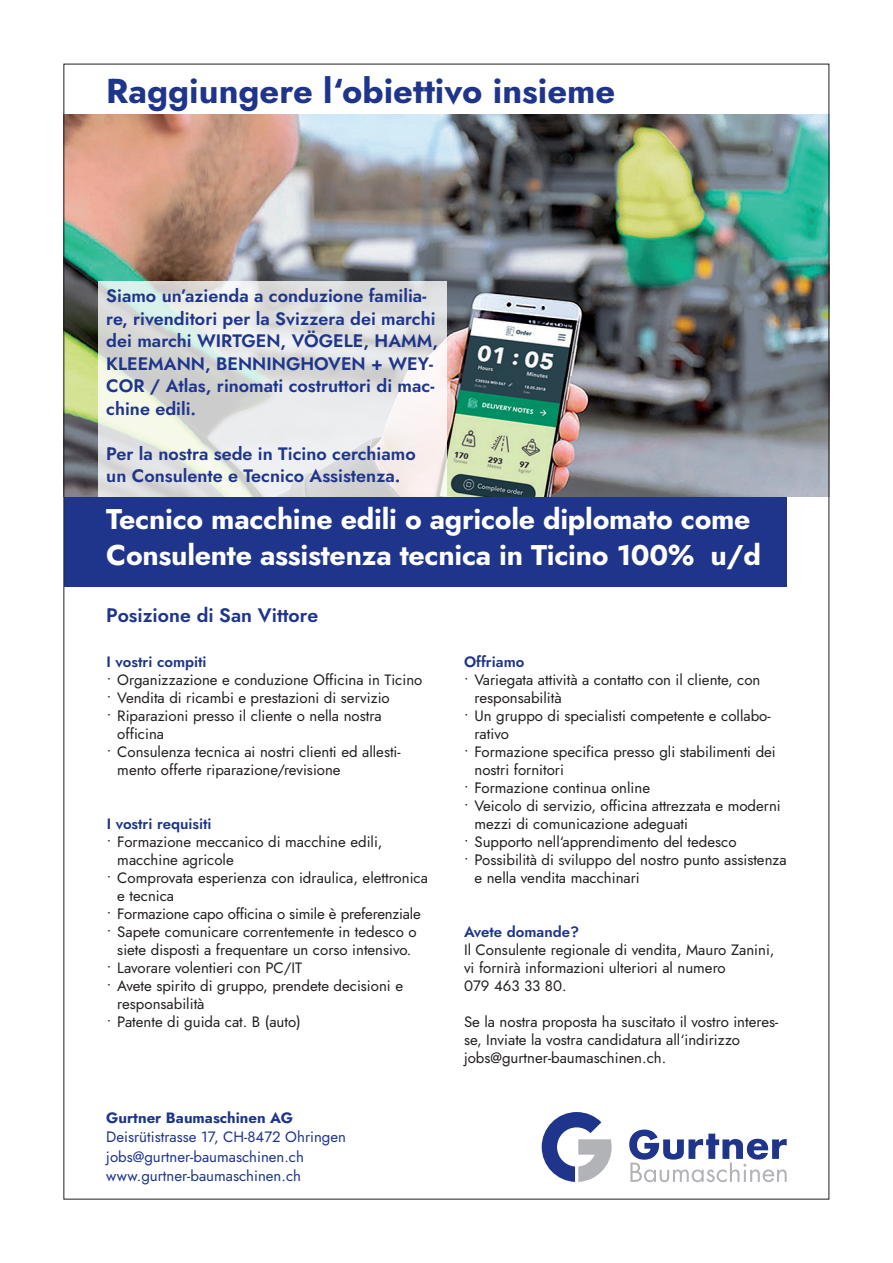
<style>
.page{position:relative;width:893px;height:1263px;background:#fff}
.page>*{position:absolute;margin:0;border:0;box-sizing:border-box;transform-origin:0 0}
.t1{font:700 34.5px "Jost";color:#1e358b}
.t2{font:700 28.5px/36px "Jost";letter-spacing:-.01em;color:#fff}
.t3{font:600 19.5px "Jost";color:#1e358b}
.t4{font:600 18px/22.5px "Jost";color:#1e358b}
.t5{font:15px/18px "Jost";color:#231f20}
.t6{font:15px/19.5px "Jost";color:#1e358b}
.t7{font:600 15px "Jost";color:#1e358b}
.t8{font:700 15px "Jost";color:#1e358b}
</style>
<div class="page">
<img style="left:66px;top:115px;width:761px;height:382px">
<svg style="left:98px;top:281px;width:348px;height:216px;background:#e2e3e2"></svg>
<svg style="left:629px;top:1129px;width:158px;height:53px"></svg>
<svg style="left:542px;top:1112px;width:70px;height:70px"></svg>
<div style="left:64px;top:497px;width:723px;height:90px;background:#1e358b"></div>
<h1 class="t1" style="left:106px;top:67px;width:510px">Raggiungere l‘obiettivo insieme</h1>
<p class="t4" style="left:106px;top:285px;width:333px">Siamo un’azienda a conduzione familia&shy;re, rivenditori per la Svizzera dei marchi dei marchi WIRTGEN, VÖGELE, HAMM, KLEEMANN, BENNINGHOVEN + WEY-COR / Atlas, rinomati costruttori di mac&shy;chine edili.</p>
<p class="t4" style="left:106px;top:442px;width:311px">Per la nostra sede in Ticino cerchiamo un Consulente e Tecnico Assistenza.</p>
<h2 class="t2" style="left:106px;top:502px;width:656px">Tecnico macchine edili o agricole diplomato come<br>Consulente assistenza tecnica in Ticino 100% u/d</h2>
<h3 class="t3" style="left:106px;top:602px;width:214px">Posizione di San Vittore</h3>
<p class="t7" style="left:107px;top:651px;width:102px">I vostri compiti</p>
<p class="t7" style="left:464px;top:651px;width:62px">Offriamo</p>
<p class="t5" style="left:474px;top:671px;width:287px;text-indent:-10px">• Variegata attività a contatto con il cliente, con responsabilità</p>
<p class="t5" style="left:474px;top:707px;width:298px;text-indent:-10px">• Un gruppo di specialisti competente e collabo&shy;rativo</p>
<p class="t5" style="left:474px;top:743px;width:303px;text-indent:-10px">• Formazione specifica presso gli stabilimenti dei nostri fornitori</p>
<p class="t5" style="left:464px;top:779px;width:188px">• Formazione continua online</p>
<p class="t5" style="left:474px;top:797px;width:308px;text-indent:-10px">• Veicolo di servizio, officina attrezzata e moderni mezzi di comunicazione adeguati</p>
<p class="t5" style="left:464px;top:833px;width:274px">• Supporto nell‘apprendimento del tedesco</p>
<p class="t5" style="left:474px;top:851px;width:314px;text-indent:-10px">• Possibilità di sviluppo del nostro punto assistenza e nella vendita macchinari</p>
<p class="t5" style="left:107px;top:671px;width:317px">• Organizzazione e conduzione Officina in Ticino</p>
<p class="t5" style="left:107px;top:689px;width:284px">• Vendita di ricambi e prestazioni di servizio</p>
<p class="t5" style="left:117px;top:707px;width:266px;text-indent:-10px">• Riparazioni presso il cliente o nella nostra officina</p>
<p class="t5" style="left:117px;top:743px;width:285px;text-indent:-10px">• Consulenza tecnica ai nostri clienti ed allesti&shy;mento offerte riparazione/revisione</p>
<p class="t7" style="left:107px;top:813px;width:106px">I vostri requisiti</p>
<p class="t5" style="left:117px;top:833px;width:267px;text-indent:-10px">• Formazione meccanico di macchine edili, macchine agricole</p>
<p class="t5" style="left:117px;top:869px;width:312px;text-indent:-10px">• Comprovata esperienza con idraulica, elettronica e tecnica</p>
<p class="t5" style="left:107px;top:905px;width:316px">• Formazione capo officina o simile è preferenziale</p>
<p class="t5" style="left:107px;top:923px;width:311px;text-align:center">• Sapete comunicare correntemente in tedesco o siete disposti a frequentare un corso intensivo.</p>
<p class="t5" style="left:107px;top:959px;width:197px">• Lavorare volentieri con PC/IT</p>
<p class="t5" style="left:117px;top:977px;width:287px;text-indent:-10px">• Avete spirito di gruppo, prendete decisioni e responsabilità</p>
<p class="t5" style="left:107px;top:1013px;width:196px">• Patente di guida cat. B (auto)</p>
<p class="t7" style="left:464px;top:921px;width:117px">Avete domande?</p>
<p class="t5" style="left:464px;top:941px;width:312px">Il Consulente regionale di vendita, Mauro Zanini, vi fornirà informazioni ulteriori al numero<br>079 463 33 80.</p>
<p class="t5" style="left:464px;top:1013px;width:316px">Se la nostra proposta ha suscitato il vostro interes&shy;se, Inviate la vostra candidatura all‘indirizzo jobs@gurtner-baumaschinen.ch.</p>
<p class="t8" style="left:106px;top:1107px;width:188px">Gurtner Baumaschinen AG</p>
<p class="t6" style="left:106px;top:1127px;width:241px">Deisrütistrasse 17, CH-8472 Ohringen jobs@gurtner-baumaschinen.ch www.gurtner-baumaschinen.ch</p>
</div>
